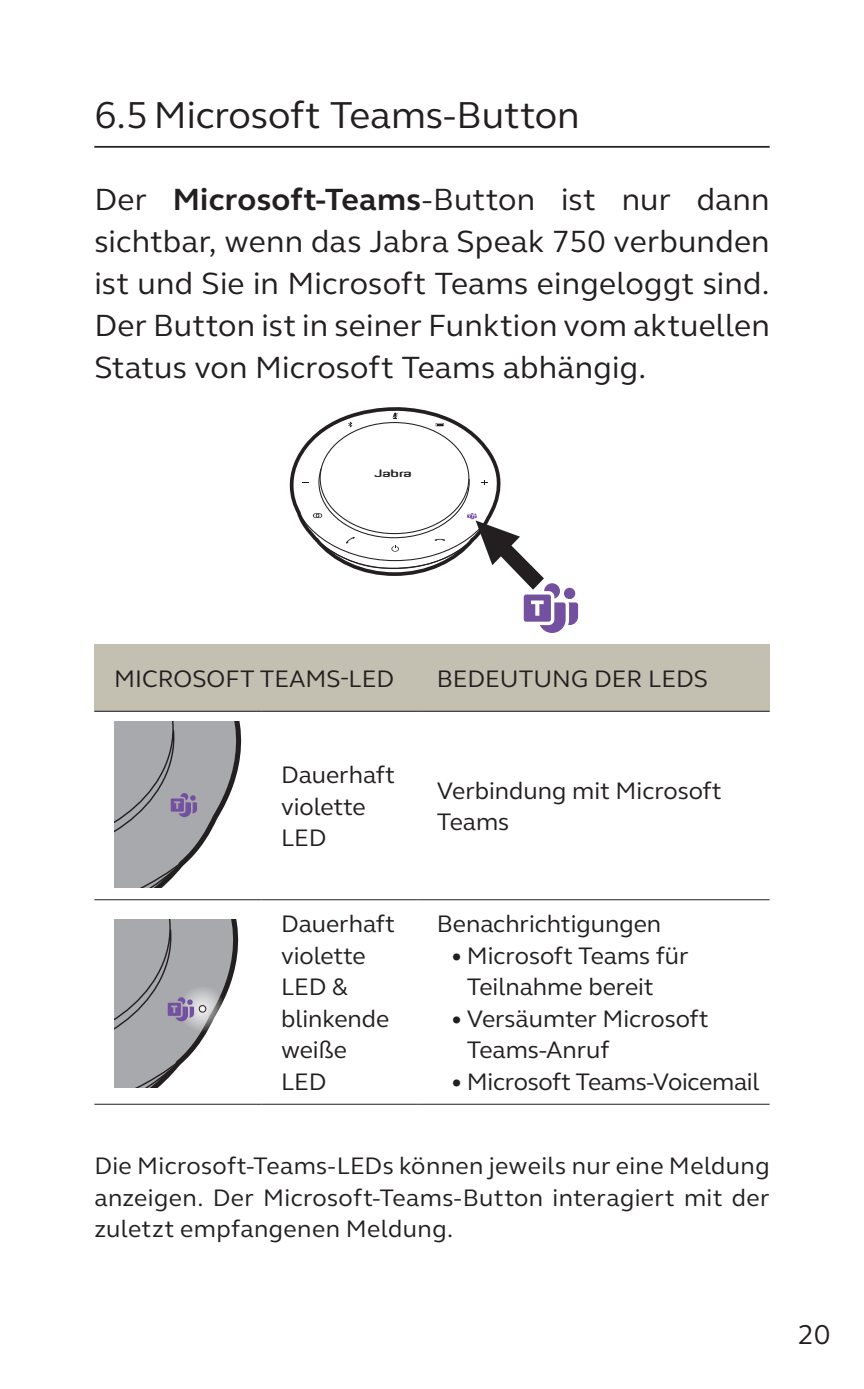
<style>
.page{position:relative;width:864px;height:1389px;background:#fff}
.page>*{position:absolute;margin:0;border:0;box-sizing:border-box;transform-origin:0 0}
.t1{font:38.5px "GN Elliot";color:#231f20}
.Body_text{font:31.5px/42px "GN Elliot";letter-spacing:.005em;color:#231f20;text-align:justify}
.t2{font:28px "GN Elliot";color:#231f20}
.Note{font:24.5px/31.5px "GN Elliot";color:#231f20}
.Table_text{font:24.5px/31.5px "GN Elliot";color:#231f20}
.Table_heading{font:24.5px "GN Elliot";color:#231f20}
.t3{font:9.8px "Jabra Face";color:#231f20}
.s1{font-weight:700}
</style>
<div class="page">
<hr style="left:94px;top:146px;width:675px;height:2px;background:#231f20">
<svg style="left:289px;top:407px;width:289px;height:226px"></svg>
<div style="left:94px;top:644px;width:323px;height:67px;background:#c3bfb1"></div>
<div style="left:417px;top:644px;width:352px;height:67px;background:#c3bfb1"></div>
<hr style="left:94px;top:899px;width:167px;height:1px;background:#231f20">
<hr style="left:94px;top:1104px;width:167px;height:1px;background:#231f20">
<hr style="left:94px;top:711px;width:167px;height:1px;background:#231f20">
<hr style="left:261px;top:711px;width:156px;height:1px;background:#231f20">
<hr style="left:417px;top:711px;width:352px;height:1px;background:#231f20">
<hr style="left:261px;top:899px;width:156px;height:1px;background:#231f20">
<hr style="left:417px;top:899px;width:352px;height:1px;background:#231f20">
<hr style="left:261px;top:1104px;width:156px;height:1px;background:#231f20">
<hr style="left:417px;top:1104px;width:352px;height:1px;background:#231f20">
<svg style="left:114px;top:721px;width:128px;height:167px"></svg>
<svg style="left:114px;top:919px;width:125px;height:168px"></svg>
<p class="t1" style="left:94px;top:89px;width:486px">6.5Microsoft Teams-Button</p>
<p class="Body_text" style="left:94px;top:177px;width:676px">Der <span class="s1">Microsoft-Teams</span>-Button ist nur dann sichtbar, wenn das Jabra Speak 750 verbunden ist und Sie in Microsoft Teams eingeloggt sind.<br>Der Button ist in seiner Funktion vom aktuellen Status von Microsoft Teams abhängig.</p>
<p class="t3" style="left:374px;top:467px;width:39px">jabra</p>
<p class="Table_heading" style="left:114px;top:662px;width:281px">MICROSOFT TEAMS-LED</p>
<p class="Table_heading" style="left:437px;top:662px;width:272px">BEDEUTUNG DER LEDS</p>
<p class="Table_text" style="left:281px;top:759px;width:115px">Dauerhaft violette<br>LED</p>
<p class="Table_text" style="left:437px;top:774px;width:286px">Verbindung mit Microsoft<br>Teams</p>
<p class="Table_text" style="left:281px;top:908px;width:115px">Dauerhaft violette<br>LED &amp; blinkende weiße<br>LED</p>
<p class="Table_text" style="left:437px;top:908px;width:226px">Benachrichtigungen</p>
<p class="Note" style="left:466px;top:939px;width:223px;text-indent:-16px">• Microsoft Teams für<br>Teilnahme bereit</p>
<p class="Note" style="left:466px;top:1002px;width:243px;text-indent:-16px">• Versäumter Microsoft<br>Teams-Anruf</p>
<p class="Note" style="left:451px;top:1065px;width:310px">• Microsoft Teams-Voicemail</p>
<p class="Note" style="left:94px;top:1149px;width:676px;text-align:justify">Die Microsoft-Teams-LEDs können jeweils nur eine Meldung anzeigen. Der Microsoft-Teams-Button interagiert mit der zuletzt empfangenen Meldung.</p>
<p class="t2" style="left:797px;top:1316px;width:34px">20</p>
</div>
